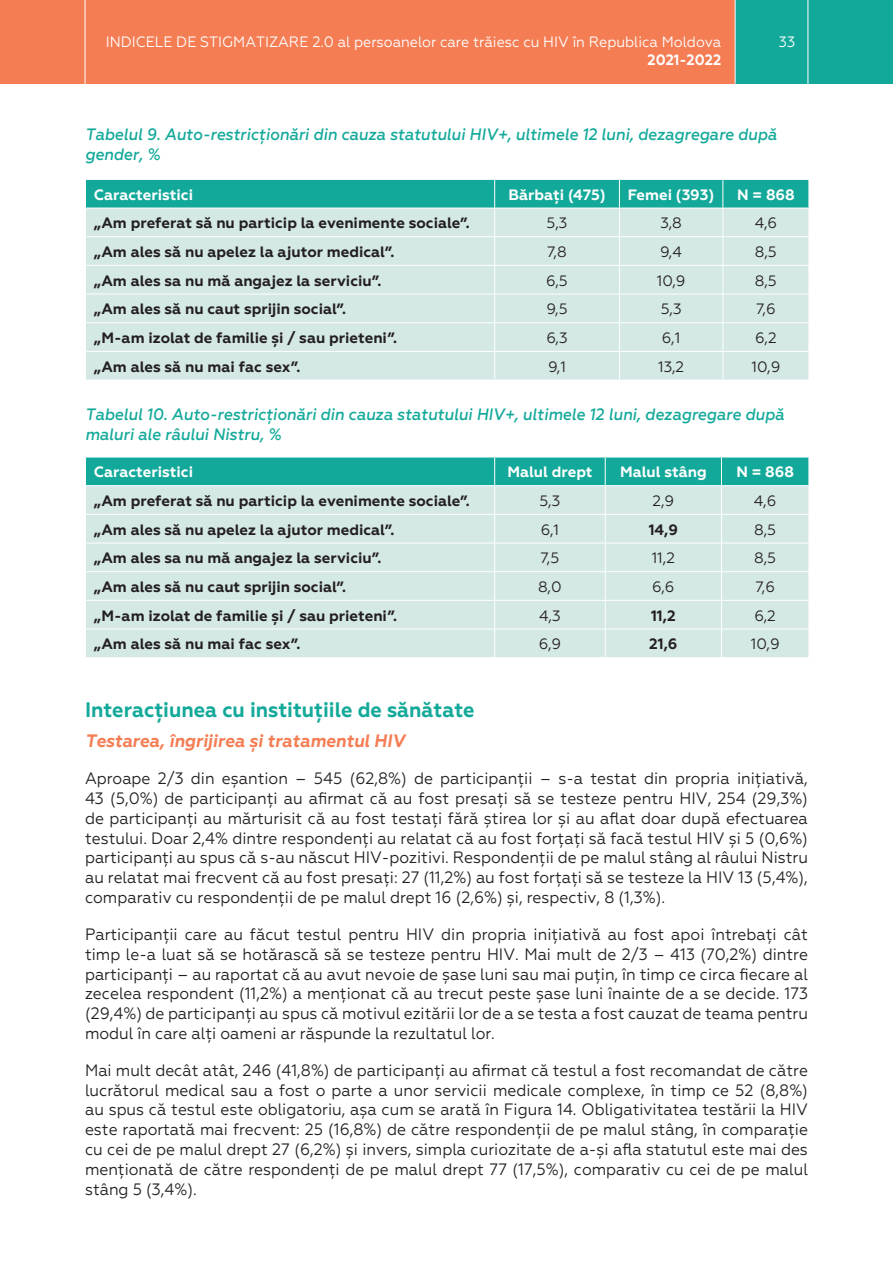
<style>
.page{position:relative;width:893px;height:1263px;background:#fff}
.page>*{position:absolute;margin:0;border:0;box-sizing:border-box;transform-origin:0 0}
.t1{font:700 21px "Geometria";color:#13a99a;scale:.95 1}
.t2{font:italic 700 18px "Geometria";color:#f47d54;scale:.95 1}
.t3{font:16.5px/19.8px "Geometria";color:#231f20;text-align:justify;scale:.95 1}
.t4{font:italic 500 16.5px/19.8px "Geometria";color:#13a99a;scale:.95 1}
.t5{font:700 15px "Geometria";color:#231f20}
.t6{font:15px "Geometria";color:#231f20}
.t7{font:700 15px "Geometria";color:#fff}
.t8{font:15px "Geometria";color:#fff;scale:.95 1}
.t9{font:700 15px "Geometria";color:#fff;scale:.95 1}
</style>
<div class="page">
<div style="left:0;top:0;width:893px;height:84px;background:#f47d54"></div>
<div style="left:735px;top:0;width:158px;height:84px;background:#13a99a"></div>
<hr style="left:735px;top:0;width:1px;height:84px;background:#fff">
<hr style="left:85px;top:0;width:1px;height:84px;background:#fff">
<hr style="left:808px;top:0;width:1px;height:84px;background:#fff">
<svg style="left:85px;top:179px;width:724px;height:201px;background:#bbe0db"></svg>
<svg style="left:85px;top:457px;width:724px;height:200px;background:#bbe0dc"></svg>
<p class="t8" style="left:106px;top:33px;width:649px">INDICELE DE STIGMATIZARE 2.0 al persoanelor care trăiesc cu HIV în Republica Moldova</p>
<p class="t8" style="left:779px;top:33px;width:19px">33</p>
<p class="t9" style="left:647px;top:51px;width:79px">2021-2022</p>
<p class="t4" style="left:85px;top:125px;width:730px">Tabelul 9. Auto-restricționări din cauza statutului HIV+, ultimele 12 luni, dezagregare după gender, %</p>
<p class="t7" style="left:94px;top:185px;width:101px">Caracteristici</p>
<p class="t7" style="left:508px;top:185px;width:99px">Bărbați (475)</p>
<p class="t7" style="left:628px;top:185px;width:88px">Femei (393)</p>
<p class="t7" style="left:737px;top:185px;width:59px">N = 868</p>
<p class="t5" style="left:94px;top:214px;width:377px">„Am preferat să nu particip la evenimente sociale”.</p>
<p class="t6" style="left:547px;top:214px;width:22px">5,3</p>
<p class="t6" style="left:660px;top:214px;width:23px">3,8</p>
<p class="t6" style="left:755px;top:214px;width:24px">4,6</p>
<p class="t5" style="left:94px;top:243px;width:302px">„Am ales să nu apelez la ajutor medical”.</p>
<p class="t6" style="left:547px;top:243px;width:21px">7,8</p>
<p class="t6" style="left:660px;top:243px;width:23px">9,4</p>
<p class="t6" style="left:755px;top:243px;width:23px">8,5</p>
<p class="t5" style="left:94px;top:271px;width:289px">„Am ales sa nu mă angajez la serviciu”.</p>
<p class="t6" style="left:546px;top:272px;width:23px">6,5</p>
<p class="t6" style="left:657px;top:272px;width:30px">10,9</p>
<p class="t6" style="left:755px;top:272px;width:23px">8,5</p>
<p class="t5" style="left:94px;top:300px;width:254px">„Am ales să nu caut sprijin social”.</p>
<p class="t6" style="left:546px;top:300px;width:23px">9,5</p>
<p class="t6" style="left:661px;top:300px;width:22px">5,3</p>
<p class="t6" style="left:756px;top:300px;width:21px">7,6</p>
<p class="t5" style="left:94px;top:329px;width:305px">„M-am izolat de familie și / sau prieteni”.</p>
<p class="t6" style="left:546px;top:329px;width:23px">6,3</p>
<p class="t6" style="left:662px;top:329px;width:20px">6,1</p>
<p class="t6" style="left:755px;top:329px;width:23px">6,2</p>
<p class="t5" style="left:94px;top:357px;width:208px">„Am ales să nu mai fac sex”.</p>
<p class="t6" style="left:548px;top:358px;width:19px">9,1</p>
<p class="t6" style="left:658px;top:358px;width:28px">13,2</p>
<p class="t6" style="left:751px;top:358px;width:30px">10,9</p>
<p class="t4" style="left:85px;top:404px;width:737px">Tabelul 10. Auto-restricționări din cauza statutului HIV+, ultimele 12 luni, dezagregare după maluri ale râului Nistru, %</p>
<p class="t7" style="left:94px;top:463px;width:101px">Caracteristici</p>
<p class="t7" style="left:507px;top:463px;width:87px">Malul drept</p>
<p class="t7" style="left:620px;top:463px;width:88px">Malul stâng</p>
<p class="t7" style="left:736px;top:463px;width:59px">N = 868</p>
<p class="t5" style="left:94px;top:492px;width:377px">„Am preferat să nu particip la evenimente sociale”.</p>
<p class="t6" style="left:539px;top:492px;width:22px">5,3</p>
<p class="t6" style="left:652px;top:492px;width:23px">2,9</p>
<p class="t6" style="left:754px;top:492px;width:24px">4,6</p>
<p class="t5" style="left:94px;top:520px;width:302px">„Am ales să nu apelez la ajutor medical”.</p>
<p class="t6" style="left:541px;top:521px;width:20px">6,1</p>
<p class="t5" style="left:649px;top:520px;width:31px">14,9</p>
<p class="t6" style="left:754px;top:521px;width:23px">8,5</p>
<p class="t5" style="left:94px;top:549px;width:289px">„Am ales sa nu mă angajez la serviciu”.</p>
<p class="t6" style="left:541px;top:549px;width:20px">7,5</p>
<p class="t6" style="left:652px;top:549px;width:25px">11,2</p>
<p class="t6" style="left:754px;top:549px;width:23px">8,5</p>
<p class="t5" style="left:94px;top:578px;width:254px">„Am ales să nu caut sprijin social”.</p>
<p class="t6" style="left:538px;top:578px;width:25px">8,0</p>
<p class="t6" style="left:652px;top:578px;width:24px">6,6</p>
<p class="t6" style="left:755px;top:578px;width:21px">7,6</p>
<p class="t5" style="left:94px;top:606px;width:305px">„M-am izolat de familie și / sau prieteni”.</p>
<p class="t6" style="left:539px;top:607px;width:23px">4,3</p>
<p class="t5" style="left:651px;top:606px;width:26px">11,2</p>
<p class="t6" style="left:754px;top:607px;width:23px">6,2</p>
<p class="t5" style="left:94px;top:635px;width:208px">„Am ales să nu mai fac sex”.</p>
<p class="t6" style="left:539px;top:635px;width:24px">6,9</p>
<p class="t5" style="left:649px;top:635px;width:30px">21,6</p>
<p class="t6" style="left:751px;top:635px;width:30px">10,9</p>
<p class="t1" style="left:85px;top:697px;width:412px">Interacțiunea cu instituțiile de sănătate</p>
<p class="t2" style="left:85px;top:730px;width:338px">Testarea, îngrijirea și tratamentul HIV</p>
<p class="t3" style="left:85px;top:769px;width:762px">Aproape 2/3 din eșantion – 545 (62,8%) de participanții – s-a testat din propria inițiativă, 43 (5,0%) de participanți au afirmat că au fost presați să se testeze pentru HIV, 254 (29,3%) de participanți au mărturisit că au fost testați fără știrea lor și au aflat doar după efectuarea testului. Doar 2,4% dintre respondenți au relatat că au fost forțați să facă testul HIV și 5 (0,6%) participanți au spus că s-au născut HIV-pozitivi. Respondenții de pe malul stâng al râului Nistru au relatat mai frecvent că au fost presați: 27 (11,2%) au fost forțați să se testeze la HIV 13 (5,4%), comparativ cu respondenții de pe malul drept 16 (2,6%) și, respectiv, 8 (1,3%).</p>
<p class="t3" style="left:85px;top:924px;width:762px">Participanții care au făcut testul pentru HIV din propria inițiativă au fost apoi întrebați cât timp le-a luat să se hotărască să se testeze pentru HIV. Mai mult de 2/3 – 413 (70,2%) dintre participanți – au raportat că au avut nevoie de șase luni sau mai puțin, în timp ce circa fiecare al zecelea respondent (11,2%) a menționat că au trecut peste șase luni înainte de a se decide. 173 (29,4%) de participanți au spus că motivul ezitării lor de a se testa a fost cauzat de teama pentru modul în care alți oameni ar răspunde la rezultatul lor.</p>
<p class="t3" style="left:85px;top:1060px;width:762px">Mai mult decât atât, 246 (41,8%) de participanți au afirmat că testul a fost recomandat de către lucrătorul medical sau a fost o parte a unor servicii medicale complexe, în timp ce 52 (8,8%) au spus că testul este obligatoriu, așa cum se arată în Figura 14. Obligativitatea testării la HIV este raportată mai frecvent: 25 (16,8%) de către respondenții de pe malul stâng, în comparație cu cei de pe malul drept 27 (6,2%) și invers, simpla curiozitate de a-și afla statutul este mai des menționată de către respondenți de pe malul drept 77 (17,5%), comparativ cu cei de pe malul stâng 5 (3,4%).</p>
</div>
